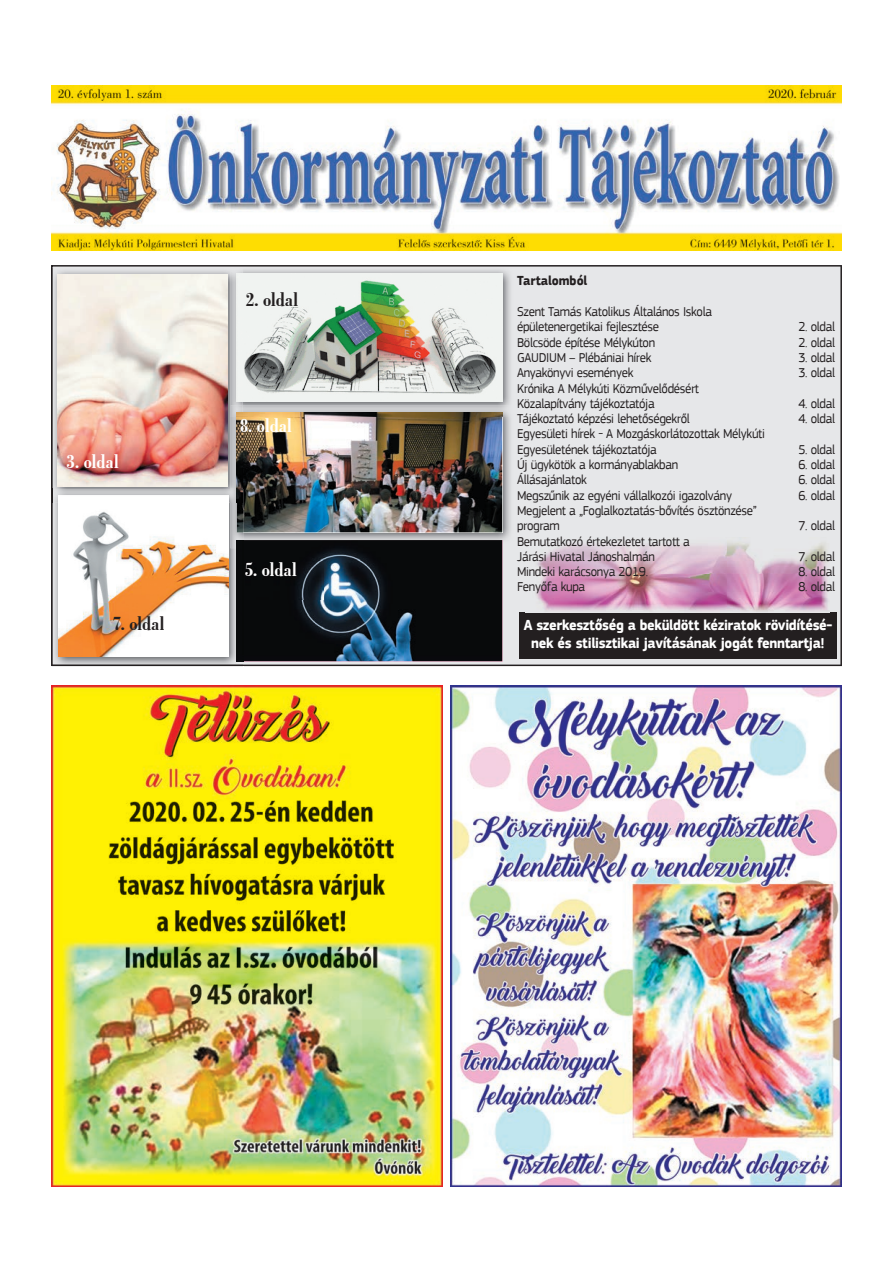
<style>
.page{position:relative;width:893px;height:1263px;background:#fff}
.page>*{position:absolute;margin:0;border:0;box-sizing:border-box;transform-origin:0 0}
.t1{font:700 condensed 21px "H Bodoni";color:#fff}
.t2{font:700 condensed 21px "H Bodoni";color:#231f20}
.t3{font:700 15px/18px "PF Square Sans Pro";letter-spacing:-.025em;color:#fff;text-align:center;scale:.95 1}
.t4{font:13.5px/15.3px "PF Square Sans Pro";letter-spacing:-.025em;color:#231f20;scale:.95 1}
.t5{font:700 13.5px "PF Square Sans Pro";letter-spacing:-.005em;color:#231f20;scale:.95 1}
</style>
<div class="page">
<div style="left:51px;top:265px;width:791px;height:401px;background:#e6e7e9"></div>
<img style="left:243px;top:417px;width:275px;height:131px">
<img style="left:243px;top:417px;width:259px;height:115px">
<img style="left:243px;top:540px;width:259px;height:121px">
<img style="left:51px;top:85px;width:791px;height:165px">
<img style="left:52px;top:502px;width:191px;height:164px">
<img style="left:230px;top:502px;width:13px;height:46px">
<img style="left:237px;top:417px;width:6px;height:115px">
<img style="left:58px;top:502px;width:170px;height:154px">
<img style="left:230px;top:267px;width:288px;height:150px">
<img style="left:243px;top:274px;width:259px;height:128px">
<img style="left:245px;top:562px;width:78px;height:37px">
<div style="left:519px;top:612px;width:318px;height:47px;background:#231f20"></div>
<img style="left:525px;top:538px;width:304px;height:74px">
<img style="left:51px;top:268px;width:179px;height:234px">
<img style="left:230px;top:417px;width:7px;height:72px">
<svg style="left:52px;top:489px;width:1px;height:13px"></svg>
<svg style="left:230px;top:489px;width:13px;height:13px"></svg>
<img style="left:230px;top:268px;width:13px;height:138px">
<svg style="left:230px;top:406px;width:13px;height:11px"></svg>
<img style="left:58px;top:274px;width:170px;height:212px">
<img style="left:52px;top:685px;width:391px;height:502px">
<img style="left:451px;top:685px;width:391px;height:502px">
<h1 class="t1" style="left:67px;top:450px;width:53px">3. oldal</h1>
<h1 class="t2" style="left:113px;top:612px;width:53px">7. oldal</h1>
<h1 class="t2" style="left:246px;top:288px;width:53px">2. oldal</h1>
<h1 class="t1" style="left:240px;top:414px;width:53px">8. oldal</h1>
<h1 class="t1" style="left:245px;top:558px;width:53px">5. oldal</h1>
<p class="t5" style="left:517px;top:273px;width:76px">Tartalomból</p>
<p class="t4" style="left:517px;top:304px;width:207px">Szent Tamás Katolikus Általános Iskola épületenergetikai fejlesztése</p>
<p class="t4" style="left:798px;top:319px;width:40px">2. oldal</p>
<p class="t4" style="left:517px;top:335px;width:147px">Bölcsöde építése Mélykúton</p>
<p class="t4" style="left:798px;top:335px;width:40px">2. oldal</p>
<p class="t4" style="left:517px;top:350px;width:143px">GAUDIUM – Plébániai hírek</p>
<p class="t4" style="left:798px;top:350px;width:40px">3. oldal</p>
<p class="t4" style="left:517px;top:365px;width:124px">Anyakönyvi események</p>
<p class="t4" style="left:798px;top:365px;width:40px">3. oldal</p>
<p class="t4" style="left:517px;top:381px;width:193px">Krónika A Mélykúti Közművelődésért<br>Közalapítvány tájékoztatója</p>
<p class="t4" style="left:798px;top:396px;width:40px">4. oldal</p>
<p class="t4" style="left:517px;top:411px;width:184px">Tájékoztató képzési lehetőségekről</p>
<p class="t4" style="left:798px;top:411px;width:40px">4. oldal</p>
<p class="t4" style="left:517px;top:426px;width:262px">Egyesületi hírek - A Mozgáskorlátozottak Mélykúti<br>Egyesületének tájékoztatója</p>
<p class="t4" style="left:798px;top:442px;width:40px">5. oldal</p>
<p class="t4" style="left:517px;top:457px;width:171px">Új ügykötök a kormányablakban</p>
<p class="t4" style="left:798px;top:457px;width:40px">6. oldal</p>
<p class="t4" style="left:517px;top:472px;width:75px">Állásajánlatok</p>
<p class="t4" style="left:798px;top:472px;width:40px">6. oldal</p>
<p class="t4" style="left:517px;top:488px;width:228px">Megszűnik az egyéni vállalkozói igazolvány</p>
<p class="t4" style="left:798px;top:488px;width:40px">6. oldal</p>
<p class="t4" style="left:517px;top:503px;width:254px">Megjelent a „Foglalkoztatás-bővítés ösztönzése” program</p>
<p class="t4" style="left:798px;top:518px;width:40px">7. oldal</p>
<p class="t4" style="left:517px;top:533px;width:183px">Bemutatkozó értekezletet tartott a<br>Járási Hivatal Jánoshalmán</p>
<p class="t4" style="left:798px;top:549px;width:40px">7. oldal</p>
<p class="t4" style="left:517px;top:564px;width:139px">Mindeki karácsonya 2019.</p>
<p class="t4" style="left:798px;top:564px;width:40px">8. oldal</p>
<p class="t4" style="left:517px;top:579px;width:73px">Fenyőfa kupa</p>
<p class="t4" style="left:798px;top:579px;width:40px">8. oldal</p>
<p class="t3" style="left:524px;top:617px;width:326px">A szerkesztőség a beküldött kéziratok rövidítésé&shy;nek és stilisztikai javításának jogát fenntartja!</p>
</div>
